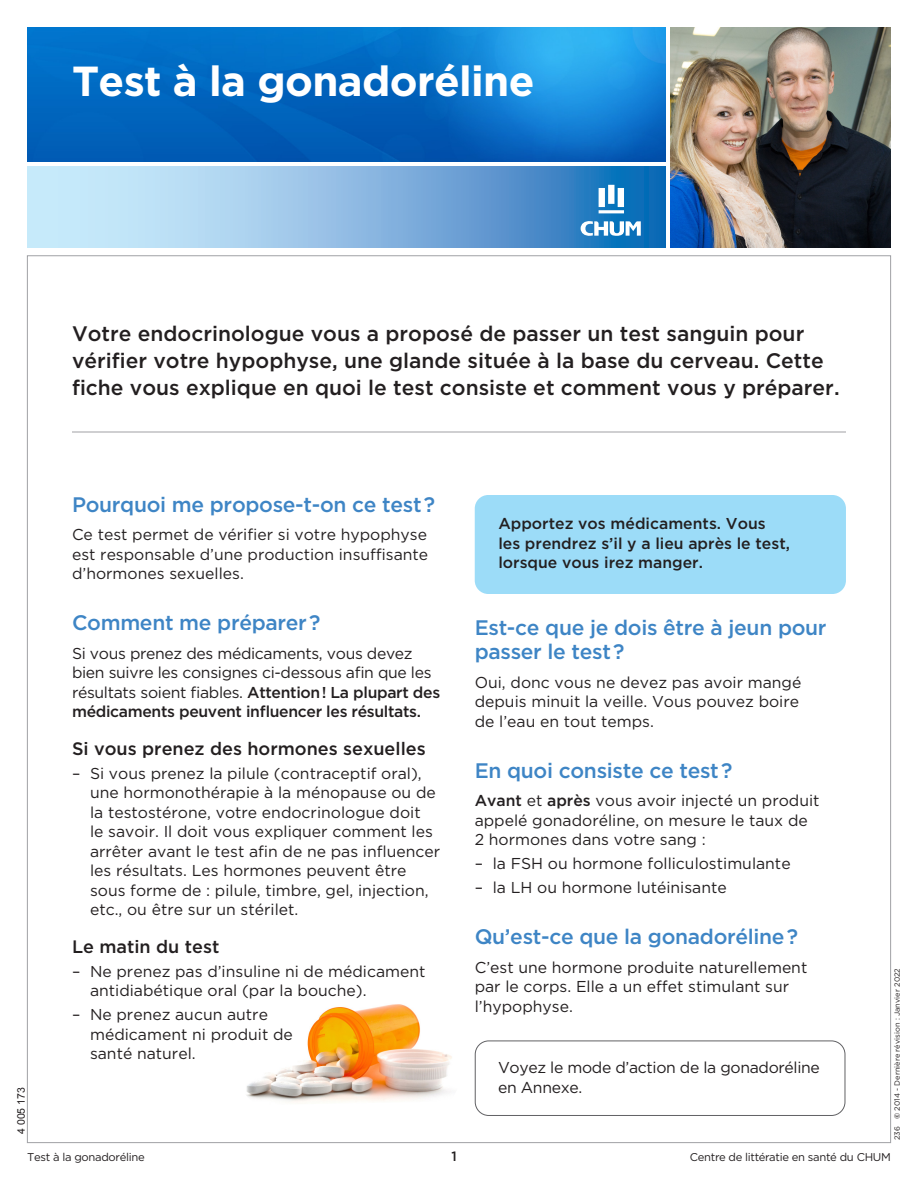
<style>
.page{position:relative;width:918px;height:1188px;background:#fff}
.page>*{position:absolute;margin:0;border:0;box-sizing:border-box;transform-origin:0 0}
.t1{font:700 42px "Gotham";letter-spacing:-.015em;color:#fff}
.t2{font:500 21px/27px "Gotham";color:#231f20}
.t3{font:500 21px/24px "Gotham";letter-spacing:-.015em;color:#3e85c5}
.t4{font:500 18px "Gotham";color:#231f20}
.t5{font:15.75px/19.5px "Gotham";color:#231f20}
.t6{font:15.75px/19.5px "Gotham";letter-spacing:-.02em;color:#231f20}
.t7{font:500 15.75px/19.5px "Gotham";color:#231f20}
.t8{font:500 13.5px "Gotham";color:#231f20}
.t9{font:11.25px "Gotham";letter-spacing:-.025em;color:#231f20}
.t10{font:10.5px "Arial";color:#231f20}
.t11{font:7.5px "Gotham";color:#231f20}
.s1{font-weight:500}
.s2{font-weight:700}
</style>
<div class="page">
<hr style="left:72px;top:432px;width:774px;height:1px;background:#a0a1a5">
<img style="left:27px;top:27px;width:639px;height:135px">
<img style="left:670px;top:27px;width:221px;height:221px">
<svg style="left:27px;top:166px;width:639px;height:82px;background:#85b7e0"></svg>
<svg style="left:599px;top:185px;width:25px;height:28px"></svg>
<svg style="left:581px;top:221px;width:60px;height:15px"></svg>
<img style="left:246px;top:1004px;width:206px;height:98px">
<div style="left:475px;top:495px;width:371px;height:99px;background:#9cdcf8;border-radius:14px"></div>
<div style="left:475px;top:1040px;width:370px;height:76px;border:1px solid #616164;border-radius:14px"></div>
<h1 class="t1" style="left:72px;top:57px;width:464px">Test à la gonadoréline</h1>
<p class="t10" style="left:14px;top:1134px;width:48px;rotate:-90deg">4 005 173</p>
<h2 class="t2" style="left:72px;top:320px;width:769px">Votre endocrinologue vous a proposé de passer un test sanguin pour vérifier votre hypophyse, une glande située à la base du cerveau. Cette fiche vous explique en quoi le test consiste et comment vous y préparer.</h2>
<h2 class="t3" style="left:72px;top:492px;width:365px">Pourquoi me propose-t-on ce test ?</h2>
<p class="t5" style="left:72px;top:525px;width:358px;text-align:justify">Ce test permet de vérifier si votre hypophyse est responsable d’une production insuffisante d’hormones sexuelles.</p>
<h2 class="t3" style="left:72px;top:611px;width:250px">Comment me préparer ?</h2>
<p class="t6" style="left:72px;top:643px;width:370px">Si vous prenez des médicaments, vous devez bien suivre les consignes ci-dessous afin que les résultats soient fiables. <span class="s1">Attention ! La plupart des médicaments peuvent influencer les résultats.</span></p>
<p class="t4" style="left:72px;top:737px;width:355px">Si vous prenez des hormones sexuelles</p>
<p class="t5" style="left:90px;top:763px;width:352px;text-indent:-18px">– Si vous prenez la pilule (contraceptif oral), une hormonothérapie à la ménopause ou de la testostérone, votre endocrinologue doit<br>le savoir. Il doit vous expliquer comment les arrêter avant le test afin de ne pas influencer les résultats. Les hormones peuvent être sous forme de : pilule, timbre, gel, injection, etc., ou être sur un stérilet.</p>
<p class="t4" style="left:72px;top:935px;width:149px">Le matin du test</p>
<p class="t5" style="left:90px;top:961px;width:337px;text-indent:-18px">– Ne prenez pas d’insuline ni de médicament antidiabétique oral (par la bouche).</p>
<p class="t5" style="left:90px;top:1005px;width:204px;text-indent:-18px">– Ne prenez aucun autre médicament ni produit de santé naturel.</p>
<p class="t7" style="left:498px;top:514px;width:293px">Apportez vos médicaments. Vous les prendrez s’il y a lieu après le test, lorsque vous irez manger.</p>
<h2 class="t3" style="left:475px;top:616px;width:353px">Est-ce que je dois être à jeun pour passer le test ?</h2>
<p class="t5" style="left:475px;top:672px;width:328px">Oui, donc vous ne devez pas avoir mangé depuis minuit la veille. Vous pouvez boire de l’eau en tout temps.</p>
<h2 class="t3" style="left:475px;top:758px;width:259px">En quoi consiste ce test ?</h2>
<p class="t5" style="left:475px;top:791px;width:346px"><span class="s1">Avant</span> et <span class="s1">après</span> vous avoir injecté un produit appelé gonadoréline, on mesure le taux de<br>2 hormones dans votre sang :</p>
<p class="t5" style="left:475px;top:854px;width:317px">– la FSH ou hormone folliculostimulante</p>
<p class="t5" style="left:475px;top:878px;width:254px">– la LH ou hormone lutéinisante</p>
<h2 class="t3" style="left:475px;top:925px;width:325px">Qu’est-ce que la gonadoréline ?</h2>
<p class="t5" style="left:475px;top:957px;width:334px">C’est une hormone produite naturellement par le corps. Elle a un effet stimulant sur l’hypophyse.</p>
<p class="t6" style="left:498px;top:1057px;width:323px">Voyez le mode d’action de la gonadoréline en Annexe.</p>
<p class="t11" style="left:892px;top:1140px;width:173px;rotate:-90deg">236 <span class="s2">©</span> 2014 - Dernière révision : Janvier 2022</p>
<p class="t9" style="left:27px;top:1150px;width:119px">Test à la gonadoréline</p>
<p class="t8" style="left:451px;top:1147px;width:7px">1</p>
<p class="t9" style="left:690px;top:1150px;width:203px">Centre de littératie en santé du CHUM</p>
</div>
